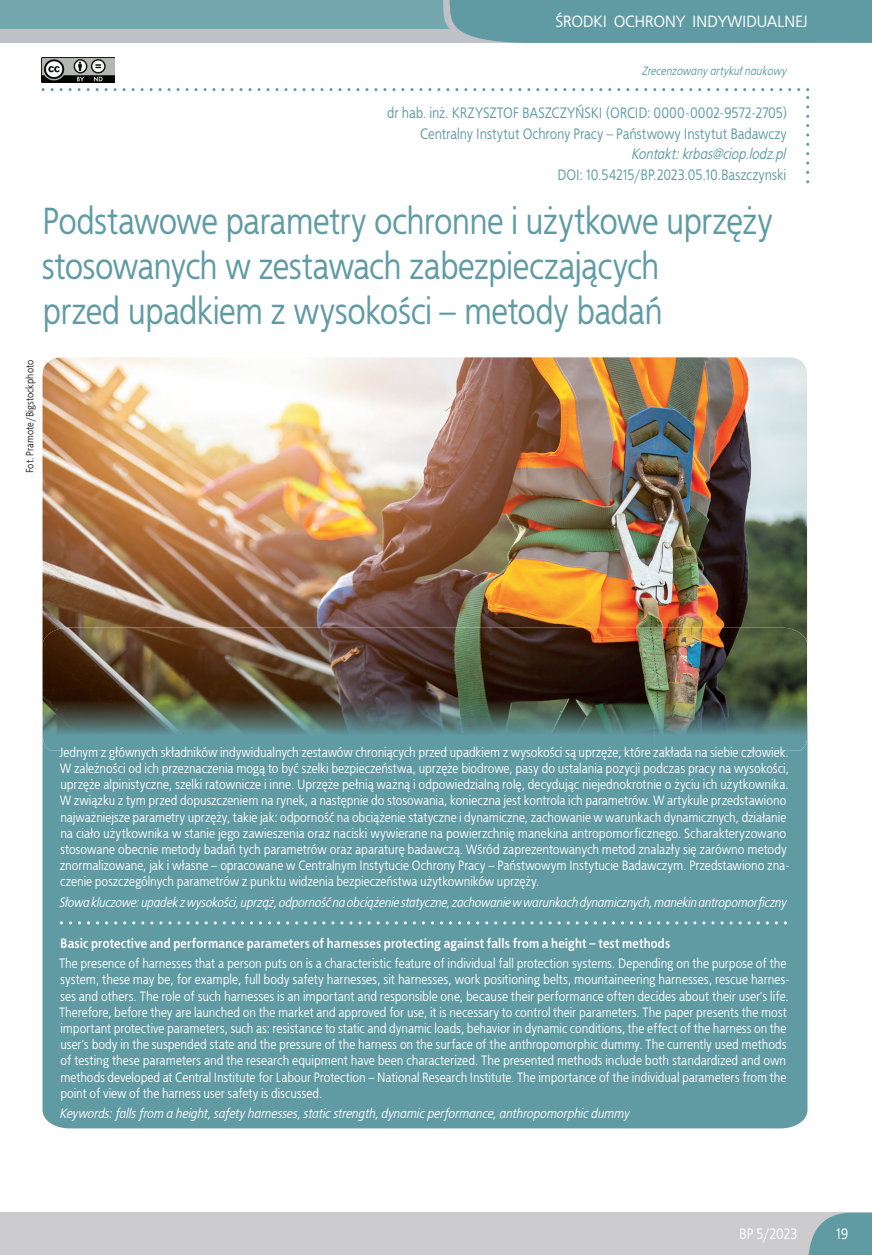
<style>
.page{position:relative;width:872px;height:1255px;background:#fff}
.page>*{position:absolute;margin:0;border:0;box-sizing:border-box;transform-origin:0 0}
.t1{font:37.5px/45px "EFN Bureau";letter-spacing:-.01em;color:#609ba4}
.t2{font:16.2px "EFN Bureau";letter-spacing:-.01em;color:#fff;scale:1.11 1}
.t3{font:15px/20.7px "EFN Bureau";color:#609ba4;text-align:right}
.t4{font:italic 15px "EFN Bureau";letter-spacing:.005em;color:#609ba4}
.t5{font:15px "EFN Bureau";letter-spacing:-.005em;color:#fff}
.t6{font:13.5px/16.2px "EFN Bureau";letter-spacing:.005em;color:#fff}
.t7{font:italic 13.5px "EFN Bureau";color:#fff}
.t8{font:700 13.5px "EFN Bureau";letter-spacing:.005em;color:#fff}
.t9{font:italic 12px "EFN Bureau";letter-spacing:.01em;color:#609ba4}
.t10{font:10.5px "EFN Bureau";letter-spacing:.01em;color:#231f20}
</style>
<div class="page">
<div style="left:0;top:1211px;width:872px;height:43px;background:#cccccf"></div>
<div style="left:0;top:0;width:872px;height:43px;background:#c0c1c7"></div>
<div style="left:0;top:0;width:510px;height:29px;background:#75a7af"></div>
<div style="left:443px;top:0;width:429px;height:43px;background:#609ba4"></div>
<svg style="left:808px;top:1211px;width:64px;height:43px;background:#75a5ad"></svg>
<svg style="left:42px;top:88px;width:767px;height:95px"></svg>
<img style="left:43px;top:357px;width:764px;height:270px">
<div style="left:43px;top:750px;width:764px;height:378px;background:#609ba4"></div>
<img style="left:43px;top:627px;width:764px;height:123px">
<svg style="left:60px;top:921px;width:727px;height:3px;background:#85b2b9"></svg>
<img style="left:41px;top:57px;width:74px;height:26px">
<p class="t2" style="left:555px;top:11px;width:229px">ŚRODKI OCHRONY INDYWIDUALNEJ</p>
<p class="t9" style="left:641px;top:63px;width:146px">Zrecenzowany artykuł naukowy</p>
<p class="t3" style="left:387px;top:102px;width:402px">dr hab. inż. KRZYSZTOF BASZCZYŃSKI (ORCID: 0000-0002-9572-2705)<br>Centralny Instytut Ochrony Pracy – Państwowy Instytut Badawczy</p>
<p class="t4" style="left:630px;top:144px;width:156px">Kontakt: krbas@ciop.lodz.pl</p>
<p class="t3" style="left:557px;top:164px;width:230px">DOI: 10.54215/BP.2023.05.10.Baszczynski</p>
<h1 class="t1" style="left:41px;top:197px;width:733px">Podstawowe parametry ochronne i użytkowe uprzęży stosowanych w zestawach zabezpieczających<br>przed upadkiem z wysokości – metody badań</h1>
<p class="t10" style="left:23px;top:473px;width:114px;rotate:-90deg">Fot. Pramote/Bigstockphoto</p>
<p class="t6" style="left:59px;top:743px;width:732px">Jednym z głównych składników indywidualnych zestawów chroniących przed upadkiem z wysokości są uprzęże, które zakłada na siebie człowiek.<br>W zależności od ich przeznaczenia mogą to być szelki bezpieczeństwa, uprzęże biodrowe, pasy do ustalania pozycji podczas pracy na wysokości, uprzęże alpinistyczne, szelki ratownicze i inne. Uprzęże pełnią ważną i odpowiedzialną rolę, decydując niejednokrotnie o życiu ich użytkownika.<br>W związku z tym przed dopuszczeniem na rynek, a następnie do stosowania, konieczna jest kontrola ich parametrów. W artykule przedstawiono najważniejsze parametry uprzęży, takie jak: odporność na obciążenie statyczne i dynamiczne, zachowanie w warunkach dynamicznych, działanie na ciało użytkownika w stanie jego zawieszenia oraz naciski wywierane na powierzchnię manekina antropomorficznego. Scharakteryzowano stosowane obecnie metody badań tych parametrów oraz aparaturę badawczą. Wśród zaprezentowanych metod znalazły się zarówno metody znormalizowane, jak i własne – opracowane w Centralnym Instytucie Ochrony Pracy – Państwowym Instytucie Badawczym. Przedstawiono zna&shy;czenie poszczególnych parametrów z punktu widzenia bezpieczeństwa użytkowników uprzęży.</p>
<p class="t7" style="left:59px;top:892px;width:728px">Słowa kluczowe: upadek z wysokości, uprząż, odporność na obciążenie statyczne, zachowanie w warunkach dynamicznych, manekin antropomorficzny</p>
<p class="t8" style="left:60px;top:933px;width:611px">Basic protective and performance parameters of harnesses protecting against falls from a height – test methods</p>
<p class="t6" style="left:59px;top:955px;width:732px">The presence of harnesses that a person puts on is a characteristic feature of individual fall protection systems. Depending on the purpose of the system, these may be, for example, full body safety harnesses, sit harnesses, work positioning belts, mountaineering harnesses, rescue harnes&shy;ses and others. The role of such harnesses is an important and responsible one, because their performance often decides about their user's life.<br>Therefore, before they are launched on the market and approved for use, it is necessary to control their parameters. The paper presents the most important protective parameters, such as: resistance to static and dynamic loads, behavior in dynamic conditions, the effect of the harness on the user's body in the suspended state and the pressure of the harness on the surface of the anthropomorphic dummy. The currently used methods of testing these parameters and the research equipment have been characterized. The presented methods include both standardized and own methods developed at Central Institute for Labour Protection – National Research Institute. The importance of the individual parameters from the point of view of the harness user safety is discussed.</p>
<p class="t7" style="left:59px;top:1104px;width:571px">Keywords: falls from a height, safety harnesses, static strength, dynamic performance, anthropomorphic dummy</p>
<p class="t5" style="left:739px;top:1223px;width:60px">BP 5/2023</p>
<p class="t5" style="left:836px;top:1223px;width:13px">19</p>
</div>
